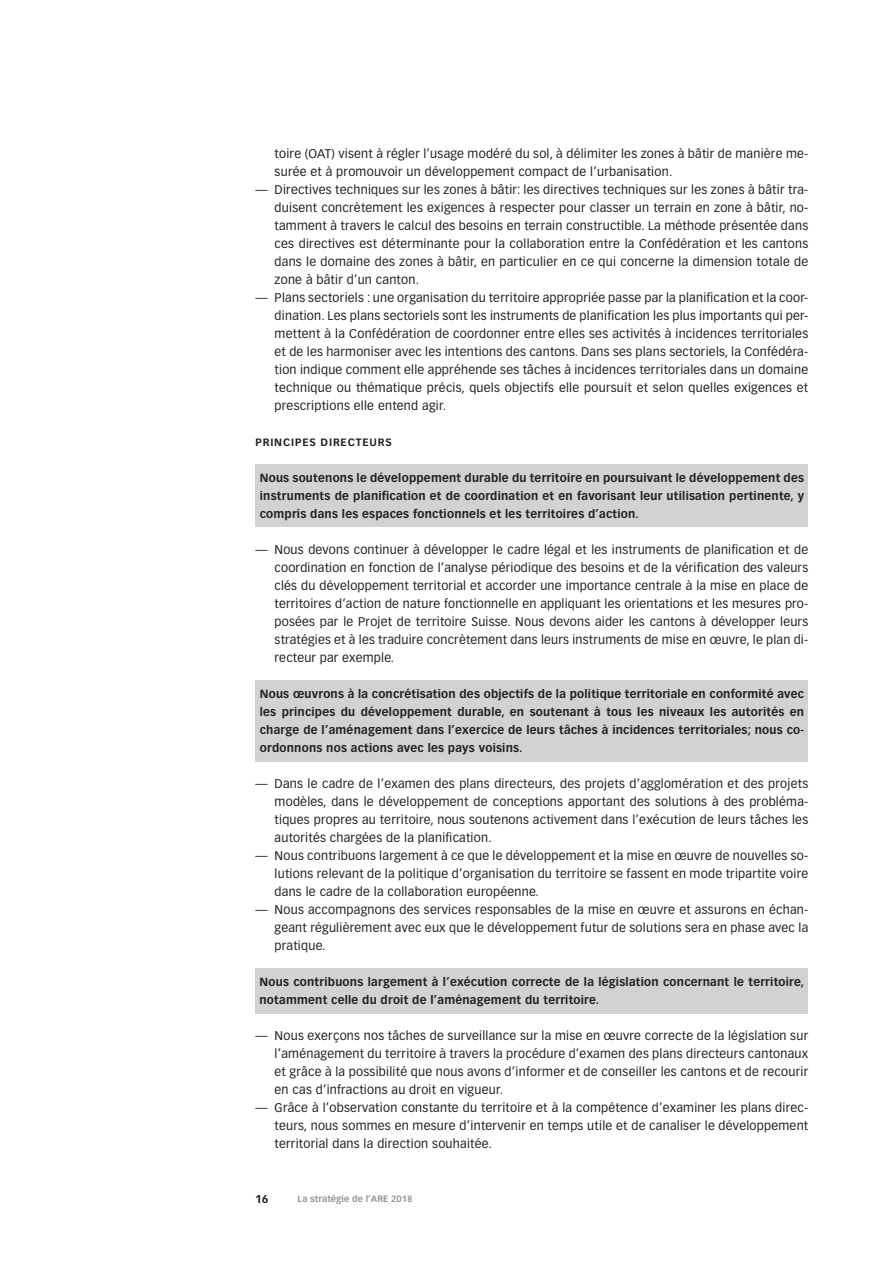
<style>
.page{position:relative;width:893px;height:1263px;background:#fff}
.page>*{position:absolute;margin:0;border:0;box-sizing:border-box;transform-origin:0 0}
.t1{font:12.3px/18px "Vectora LH";letter-spacing:.02em;color:#231f20;text-align:justify}
.t2{font:700 11.7px/18px "Vectora LH";letter-spacing:.02em;color:#231f20;text-align:justify}
.t3{font:700 11.25px "Vectora LH";color:#231f20}
.t4{font:700 10.5px "Vectora LH";letter-spacing:.08em;color:#231f20}
.t5{font:700 9px "Vectora LH";color:#939598}
</style>
<div class="page">
<div style="left:255px;top:464px;width:553px;height:63px;background:#d1d2d4"></div>
<div style="left:255px;top:680px;width:553px;height:82px;background:#d1d2d4"></div>
<div style="left:255px;top:968px;width:553px;height:45px;background:#d1d2d4"></div>
<p class="t1" style="left:275px;top:145px;width:535px">toire (OAT) visent à régler l’usage modéré du sol, à délimiter les zones à bâtir de manière me&shy;surée et à promouvoir un développement compact de l’urbanisation.</p>
<p class="t1" style="left:275px;top:181px;width:535px;text-indent:-19px">— Directives techniques sur les zones à bâtir: les directives techniques sur les zones à bâtir tra&shy;duisent concrètement les exigences à respecter pour classer un terrain en zone à bâtir, no&shy;tamment à travers le calcul des besoins en terrain constructible. La méthode présentée dans ces directives est déterminante pour la collaboration entre la Confédération et les cantons dans le domaine des zones à bâtir, en particulier en ce qui concerne la dimension totale de zone à bâtir d’un canton.</p>
<p class="t1" style="left:275px;top:289px;width:535px;text-indent:-19px">— Plans sectoriels : une organisation du territoire appropriée passe par la planification et la coor&shy;dination. Les plans sectoriels sont les instruments de planification les plus importants qui per&shy;mettent à la Confédération de coordonner entre elles ses activités à incidences territoriales et de les harmoniser avec les intentions des cantons. Dans ses plans sectoriels, la Confédéra&shy;tion indique comment elle appréhende ses tâches à incidences territoriales dans un domaine technique ou thématique précis, quels objectifs elle poursuit et selon quelles exigences et prescriptions elle entend agir.</p>
<p class="t4" style="left:255px;top:436px;width:138px">Principes directeurs</p>
<p class="t2" style="left:260px;top:469px;width:546px">Nous soutenons le développement durable du territoire en poursuivant le développement des instruments de planification et de coordination et en favorisant leur utilisation pertinente, y compris dans les espaces fonctionnels et les territoires d’action.</p>
<p class="t1" style="left:275px;top:541px;width:535px;text-indent:-19px">— Nous devons continuer à développer le cadre légal et les instruments de planification et de coordination en fonction de l’analyse périodique des besoins et de la vérification des valeurs clés du développement territorial et accorder une importance centrale à la mise en place de territoires d’action de nature fonctionnelle en appliquant les orientations et les mesures pro&shy;posées par le Projet de territoire Suisse. Nous devons aider les cantons à développer leurs stratégies et à les traduire concrètement dans leurs instruments de mise en œuvre, le plan di&shy;recteur par exemple.</p>
<p class="t2" style="left:260px;top:685px;width:546px">Nous œuvrons à la concrétisation des objectifs de la politique territoriale en conformité avec les principes du développement durable, en soutenant à tous les niveaux les autorités en charge de l’aménagement dans l’exercice de leurs tâches à incidences territoriales; nous co&shy;ordonnons nos actions avec les pays voisins.</p>
<p class="t1" style="left:275px;top:775px;width:535px;text-indent:-19px">— Dans le cadre de l’examen des plans directeurs, des projets d’agglomération et des projets modèles, dans le développement de conceptions apportant des solutions à des probléma&shy;tiques propres au territoire, nous soutenons activement dans l’exécution de leurs tâches les autorités chargées de la planification.</p>
<p class="t1" style="left:275px;top:847px;width:535px;text-indent:-19px">— Nous contribuons largement à ce que le développement et la mise en œuvre de nouvelles so&shy;lutions relevant de la politique d’organisation du territoire se fassent en mode tripartite voire dans le cadre de la collaboration européenne.</p>
<p class="t1" style="left:275px;top:901px;width:535px;text-indent:-19px">— Nous accompagnons des services responsables de la mise en œuvre et assurons en échan&shy;geant régulièrement avec eux que le développement futur de solutions sera en phase avec la pratique.</p>
<p class="t2" style="left:259px;top:973px;width:546px">Nous contribuons largement à l’exécution correcte de la législation concernant le territoire, notamment celle du droit de l’aménagement du territoire.</p>
<p class="t1" style="left:275px;top:1027px;width:535px;text-indent:-19px">— Nous exerçons nos tâches de surveillance sur la mise en œuvre correcte de la législation sur l’aménagement du territoire à travers la procédure d’examen des plans directeurs cantonaux et grâce à la possibilité que nous avons d’informer et de conseiller les cantons et de recourir en cas d’infractions au droit en vigueur.</p>
<p class="t1" style="left:275px;top:1099px;width:535px;text-indent:-19px">— Grâce à l’observation constante du territoire et à la compétence d’examiner les plans direc&shy;teurs, nous sommes en mesure d’intervenir en temps utile et de canaliser le développement territorial dans la direction souhaitée.</p>
<p class="t3" style="left:255px;top:1192px;width:15px">16</p>
<p class="t5" style="left:298px;top:1193px;width:116px">La stratégie de l’ARE 2018</p>
</div>
